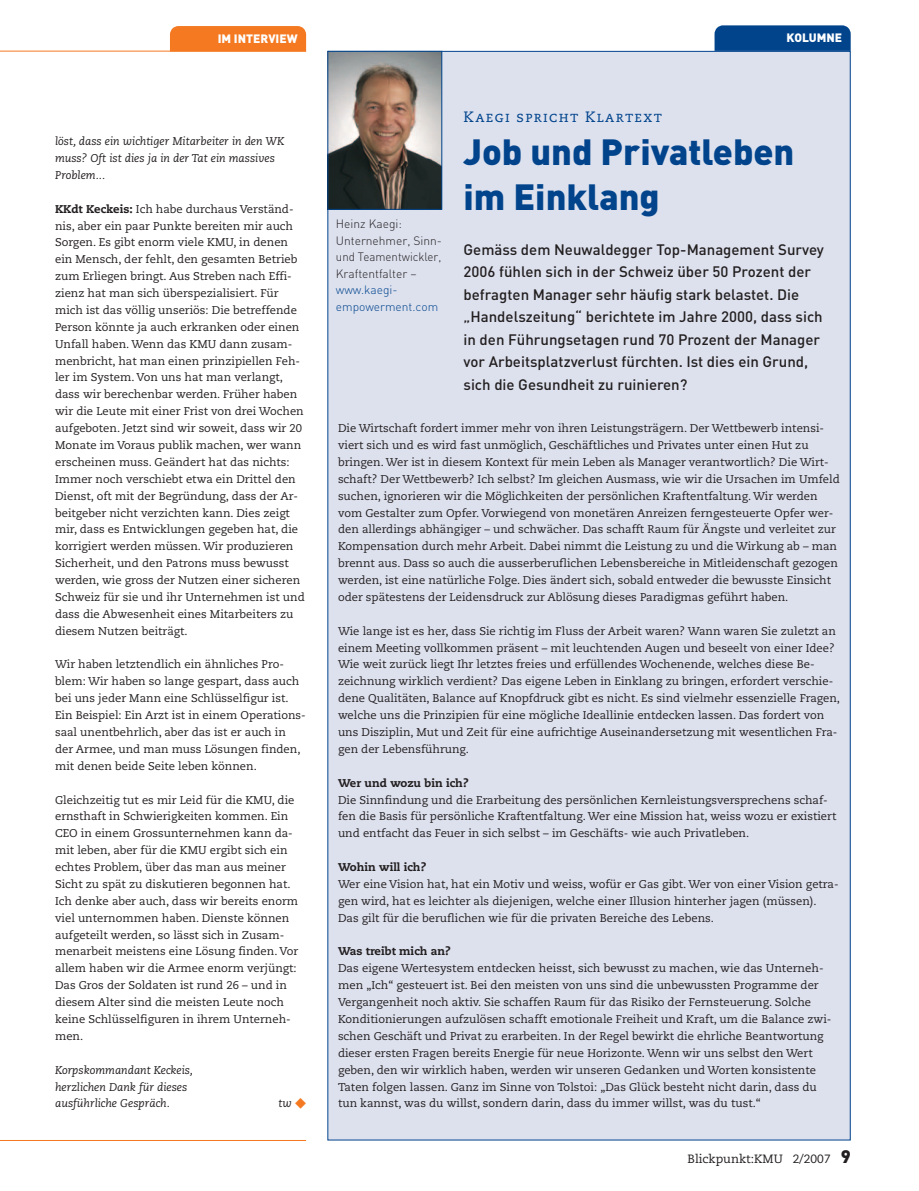
<style>
.page{position:relative;width:919px;height:1191px;background:#fff}
.page>*{position:absolute;margin:0;border:0;box-sizing:border-box;transform-origin:0 0}
.t1{font:900 36px/45px "DIN";color:#01448c}
.t2{font:500 15px/22.5px "DIN";color:#231f20}
.t3{font:15px "Caecilia Roman SC";letter-spacing:.085em;color:#01448c}
.t4{font:300 12px/16.5px "DIN";color:#231f20}
.t5{font:12px "Caecilia";color:#231f20}
.t6{font:900 12px "DIN";color:#fff}
.t7{font:11.25px/16.8px "Caecilia";color:#231f20}
.t8{font:italic 11.25px/16.8px "Caecilia";color:#231f20}
.s1{font-weight:800}
.s2{color:#01448c}
.s3{font-family:"DIN";font-weight:900;font-size:18px}
</style>
<div class="page">
<hr style="left:0;top:51px;width:306px;height:1px;background:#f47921">
<hr style="left:0;top:1140px;width:306px;height:1px;background:#f47921">
<svg style="left:170px;top:26px;width:136px;height:26px;background:#f47b24"></svg>
<div style="left:328px;top:51px;width:522px;height:1089px;background:#dde1ee"></div>
<svg style="left:714px;top:25px;width:136px;height:26px;background:#08498f"></svg>
<img style="left:329px;top:53px;width:111px;height:155px">
<div style="left:327px;top:51px;width:115px;height:159px;border:1px solid #01448c"></div>
<p class="t6" style="left:218px;top:34px;width:81px">IM INTERVIEW</p>
<p class="t6" style="left:786px;top:34px;width:57px">KOLUMNE</p>
<p class="t8" style="left:55px;top:134px;width:231px">löst, dass ein wichtiger Mitarbeiter in den WK muss? Oft ist dies ja in der Tat ein massives<br>Problem...</p>
<p class="t7" style="left:55px;top:201px;width:251px"><span class="s1">KKdt Keckeis:</span> Ich habe durchaus Verständ&shy;nis, aber ein paar Punkte bereiten mir auch Sorgen. Es gibt enorm viele KMU, in denen ein Mensch, der fehlt, den gesamten Betrieb zum Erliegen bringt. Aus Streben nach Effi&shy;zienz hat man sich überspezialisiert. Für mich ist das völlig unseriös: Die betreffende Person könnte ja auch erkranken oder einen Unfall haben. Wenn das KMU dann zusam&shy;menbricht, hat man einen prinzipiellen Feh&shy;ler im System. Von uns hat man verlangt, dass wir berechenbar werden. Früher haben wir die Leute mit einer Frist von drei Wochen aufgeboten. Jetzt sind wir soweit, dass wir 20<br>Monate im Voraus publik machen, wer wann erscheinen muss. Geändert hat das nichts:<br>Immer noch verschiebt etwa ein Drittel den Dienst, oft mit der Begründung, dass der Ar&shy;beitgeber nicht verzichten kann. Dies zeigt mir, dass es Entwicklungen gegeben hat, die korrigiert werden müssen. Wir produzieren Sicherheit, und den Patrons muss bewusst werden, wie gross der Nutzen einer sicheren Schweiz für sie und ihr Unternehmen ist und dass die Abwesenheit eines Mitarbeiters zu diesem Nutzen beiträgt.</p>
<p class="t7" style="left:55px;top:657px;width:252px">Wir haben letztendlich ein ähnliches Pro&shy;blem: Wir haben so lange gespart, dass auch bei uns jeder Mann eine Schlüsselfigur ist.<br>Ein Beispiel: Ein Arzt ist in einem Operations&shy;saal unentbehrlich, aber das ist er auch in der Armee, und man muss Lösungen finden, mit denen beide Seite leben können.</p>
<p class="t7" style="left:55px;top:792px;width:244px">Gleichzeitig tut es mir Leid für die KMU, die ernsthaft in Schwierigkeiten kommen. Ein CEO in einem Grossunternehmen kann da&shy;mit leben, aber für die KMU ergibt sich ein echtes Problem, über das man aus meiner Sicht zu spät zu diskutieren begonnen hat.<br>Ich denke aber auch, dass wir bereits enorm viel unternommen haben. Dienste können aufgeteilt werden, so lässt sich in Zusam&shy;menarbeit meistens eine Lösung finden. Vor allem haben wir die Armee enorm verjüngt:<br>Das Gros der Soldaten ist rund 26 – und in diesem Alter sind die meisten Leute noch keine Schlüsselfiguren in ihrem Unterneh&shy;men.</p>
<p class="t8" style="left:55px;top:1062px;width:139px">Korpskommandant Keckeis, herzlichen Dank für dieses ausführliche Gespräch.</p>
<p class="t8" style="left:278px;top:1096px;width:15px">tw</p>
<p class="t3" style="left:463px;top:108px;width:200px">Kaegi spricht Klartext</p>
<p class="t1" style="left:463px;top:133px;width:332px">Job und Privatleben im Einklang</p>
<p class="t4" style="left:336px;top:217px;width:108px">Heinz Kaegi:<br>Unternehmer, Sinn&shy;und Teamentwickler,<br>Kraftentfalter – <span class="s2">www.kaegi&shy;empowerment.com</span></p>
<p class="t2" style="left:463px;top:239px;width:362px">Gemäss dem Neuwaldegger Top-Management Survey 2006 fühlen sich in der Schweiz über 50 Prozent der befragten Manager sehr häufig stark belastet. Die „Handelszeitung“ berichtete im Jahre 2000, dass sich in den Führungsetagen rund 70 Prozent der Manager vor Arbeitsplatzverlust fürchten. Ist dies ein Grund, sich die Gesundheit zu ruinieren?</p>
<p class="t7" style="left:338px;top:421px;width:503px">Die Wirtschaft fordert immer mehr von ihren Leistungsträgern. Der Wettbewerb intensi&shy;viert sich und es wird fast unmöglich, Geschäftliches und Privates unter einen Hut zu bringen. Wer ist in diesem Kontext für mein Leben als Manager verantwortlich? Die Wirt&shy;schaft? Der Wettbewerb? Ich selbst? Im gleichen Ausmass, wie wir die Ursachen im Umfeld suchen, ignorieren wir die Möglichkeiten der persönlichen Kraftentfaltung. Wir werden vom Gestalter zum Opfer. Vorwiegend von monetären Anreizen ferngesteuerte Opfer wer&shy;den allerdings abhängiger – und schwächer. Das schafft Raum für Ängste und verleitet zur Kompensation durch mehr Arbeit. Dabei nimmt die Leistung zu und die Wirkung ab – man brennt aus. Dass so auch die ausserberuflichen Lebensbereiche in Mitleidenschaft gezogen werden, ist eine natürliche Folge. Dies ändert sich, sobald entweder die bewusste Einsicht oder spätestens der Leidensdruck zur Ablösung dieses Paradigmas geführt haben.</p>
<p class="t7" style="left:338px;top:623px;width:503px">Wie lange ist es her, dass Sie richtig im Fluss der Arbeit waren? Wann waren Sie zuletzt an einem Meeting vollkommen präsent – mit leuchtenden Augen und beseelt von einer Idee?<br>Wie weit zurück liegt Ihr letztes freies und erfüllendes Wochenende, welches diese Be&shy;zeichnung wirklich verdient? Das eigene Leben in Einklang zu bringen, erfordert verschie&shy;dene Qualitäten, Balance auf Knopfdruck gibt es nicht. Es sind vielmehr essenzielle Fragen, welche uns die Prinzipien für eine mögliche Ideallinie entdecken lassen. Das fordert von uns Disziplin, Mut und Zeit für eine aufrichtige Auseinandersetzung mit wesentlichen Fra&shy;gen der Lebensführung.</p>
<p class="t7" style="left:338px;top:775px;width:500px"><span class="s1">Wer und wozu bin ich?<br></span>Die Sinnfindung und die Erarbeitung des persönlichen Kernleistungsversprechens schaf&shy;fen die Basis für persönliche Kraftentfaltung. Wer eine Mission hat, weiss wozu er existiert und entfacht das Feuer in sich selbst – im Geschäfts- wie auch Privatleben.</p>
<p class="t7" style="left:338px;top:859px;width:502px"><span class="s1">Wohin will ich?<br></span>Wer eine Vision hat, hat ein Motiv und weiss, wofür er Gas gibt. Wer von einer Vision getra&shy;gen wird, hat es leichter als diejenigen, welche einer Illusion hinterher jagen (müssen).<br>Das gilt für die beruflichen wie für die privaten Bereiche des Lebens.</p>
<p class="t7" style="left:338px;top:944px;width:495px"><span class="s1">Was treibt mich an?<br></span>Das eigene Wertesystem entdecken heisst, sich bewusst zu machen, wie das Unterneh&shy;men „Ich“ gesteuert ist. Bei den meisten von uns sind die unbewussten Programme der Vergangenheit noch aktiv. Sie schaffen Raum für das Risiko der Fernsteuerung. Solche Konditionierungen aufzulösen schafft emotionale Freiheit und Kraft, um die Balance zwi&shy;schen Geschäft und Privat zu erarbeiten. In der Regel bewirkt die ehrliche Beantwortung dieser ersten Fragen bereits Energie für neue Horizonte. Wenn wir uns selbst den Wert geben, den wir wirklich haben, werden wir unseren Gedanken und Worten konsistente Taten folgen lassen. Ganz im Sinne von Tolstoi: „Das Glück besteht nicht darin, dass du tun kannst, was du willst, sondern darin, dass du immer willst, was du tust.“</p>
<p class="t5" style="left:687px;top:1153px;width:165px">Blickpunkt:KMU 2/2007 <span class="s3">9</span></p>
</div>
